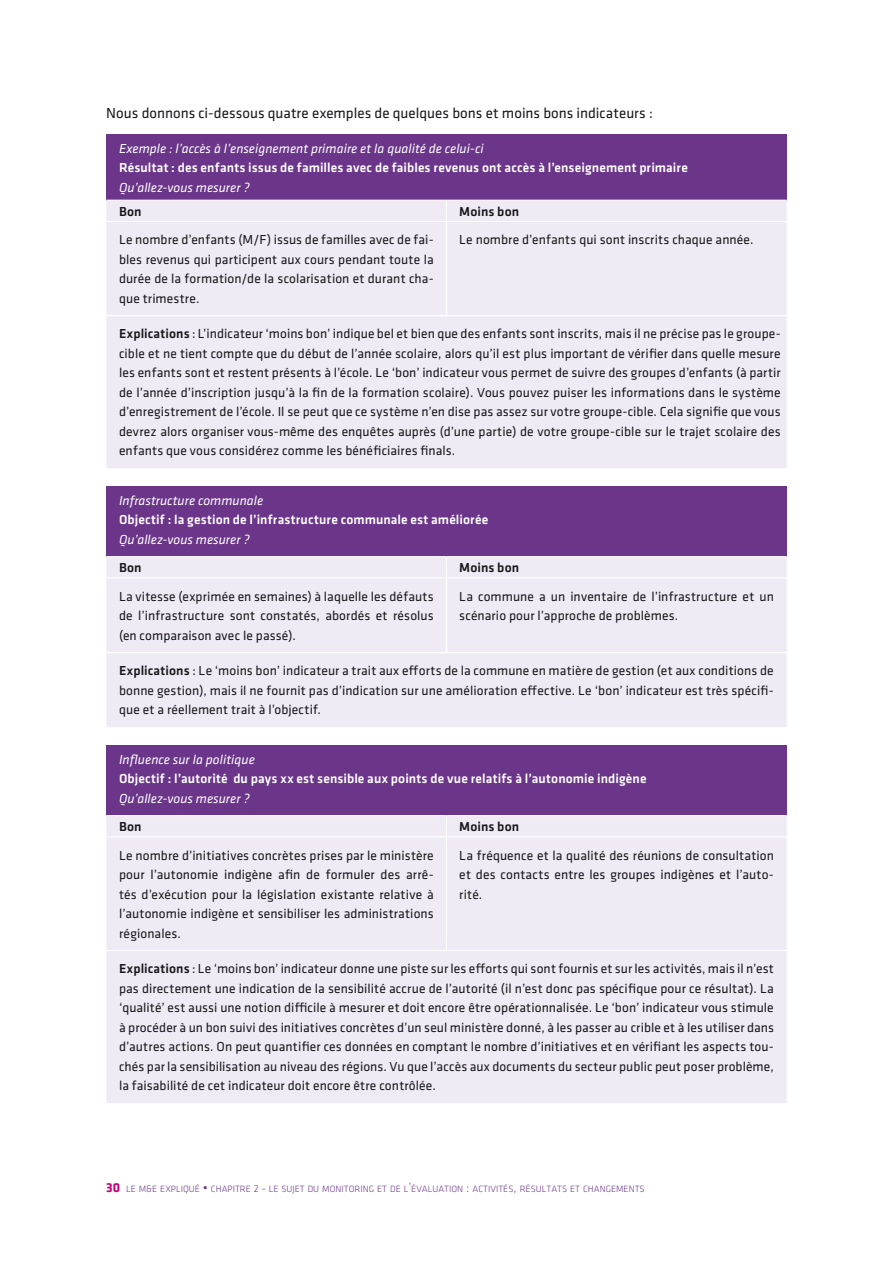
<style>
.page{position:relative;width:893px;height:1263px;background:#fff}
.page>*{position:absolute;margin:0;border:0;box-sizing:border-box;transform-origin:0 0}
.t1{font:15px "Klavika Basic";color:#1a171b}
.t2{font:13.5px/19.5px "Klavika Basic";letter-spacing:.005em;color:#1a171b;text-align:justify}
.t3{font:500 13.5px "Klavika Basic";letter-spacing:.01em;color:#fff}
.t4{font:italic 13.5px "Klavika Basic";color:#fff}
.t5{font:500 13.5px "Klavika Basic";color:#1a171b}
.t6{font:300 9.45px "Klavika Basic";color:#6b3689}
.s1{font-weight:500}
.s2{font-weight:700;font-size:13.5px;color:#c5007b}
.s3{font-size:9.75px}
.s4{font-size:13.5px}
.s5{font-size:10.5px}
</style>
<div class="page">
<div style="left:106px;top:134px;width:681px;height:66px;background:#6b3689"></div>
<div style="left:106px;top:201px;width:681px;height:267px;background:#efeaf4"></div>
<hr style="left:446px;top:222px;width:1px;height:93px;background:#fff">
<hr style="left:106px;top:315px;width:340px;height:1px;background:#fff">
<hr style="left:446px;top:315px;width:341px;height:1px;background:#fff">
<svg style="left:446px;top:201px;width:1px;height:20px"></svg>
<hr style="left:106px;top:221px;width:340px;height:1px;background:#fff">
<hr style="left:446px;top:221px;width:341px;height:1px;background:#fff">
<div style="left:106px;top:486px;width:681px;height:71px;background:#6b3689"></div>
<div style="left:106px;top:557px;width:681px;height:170px;background:#efeaf4"></div>
<hr style="left:446px;top:578px;width:1px;height:74px;background:#fff">
<hr style="left:106px;top:652px;width:340px;height:1px;background:#fff">
<hr style="left:446px;top:652px;width:341px;height:1px;background:#fff">
<hr style="left:106px;top:556px;width:340px;height:1px;background:#fff">
<hr style="left:446px;top:556px;width:341px;height:1px;background:#fff">
<svg style="left:446px;top:557px;width:1px;height:20px"></svg>
<hr style="left:106px;top:577px;width:340px;height:1px;background:#fff">
<hr style="left:446px;top:577px;width:341px;height:1px;background:#fff">
<div style="left:106px;top:745px;width:681px;height:71px;background:#6b3689"></div>
<div style="left:106px;top:816px;width:681px;height:287px;background:#efeaf4"></div>
<hr style="left:106px;top:815px;width:340px;height:1px;background:#fff">
<hr style="left:446px;top:815px;width:341px;height:1px;background:#fff">
<svg style="left:446px;top:816px;width:1px;height:20px"></svg>
<hr style="left:106px;top:836px;width:340px;height:1px;background:#fff">
<hr style="left:446px;top:836px;width:341px;height:1px;background:#fff">
<hr style="left:446px;top:837px;width:1px;height:113px;background:#fff">
<hr style="left:106px;top:950px;width:340px;height:1px;background:#fff">
<hr style="left:446px;top:950px;width:341px;height:1px;background:#fff">
<p class="t1" style="left:106px;top:103px;width:548px">Nous donnons ci-dessous quatre exemples de quelques bons et moins bons indicateurs :</p>
<p class="t4" style="left:119px;top:140px;width:366px">Exemple : l’accès à l’enseignement primaire et la qualité de celui-ci</p>
<p class="t3" style="left:119px;top:159px;width:570px">Résultat : des enfants issus de familles avec de faibles revenus ont accès à l’enseignement primaire</p>
<p class="t4" style="left:119px;top:179px;width:132px">Qu’allez-vous mesurer ?</p>
<p class="t5" style="left:119px;top:202px;width:24px">Bon</p>
<p class="t5" style="left:459px;top:202px;width:61px">Moins bon</p>
<p class="t2" style="left:119px;top:230px;width:316px">Le nombre d’enfants (M/F) issus de familles avec de fai&shy;bles revenus qui participent aux cours pendant toute la durée de la formation/de la scolarisation et durant cha&shy;que trimestre.</p>
<p class="t2" style="left:459px;top:230px;width:296px">Le nombre d’enfants qui sont inscrits chaque année.</p>
<p class="t2" style="left:119px;top:324px;width:663px"><span class="s1">Explications</span> : L’indicateur ‘moins bon’ indique bel et bien que des enfants sont inscrits, mais il ne précise pas le groupe&shy;cible et ne tient compte que du début de l’année scolaire, alors qu’il est plus important de vérifier dans quelle mesure les enfants sont et restent présents à l’école. Le ‘bon’ indicateur vous permet de suivre des groupes d’enfants (à partir de l’année d’inscription jusqu’à la fin de la formation scolaire). Vous pouvez puiser les informations dans le système d’enregistrement de l’école. Il se peut que ce système n’en dise pas assez sur votre groupe-cible. Cela signifie que vous devrez alors organiser vous-même des enquêtes auprès (d’une partie) de votre groupe-cible sur le trajet scolaire des enfants que vous considérez comme les bénéficiaires finals.</p>
<p class="t4" style="left:119px;top:492px;width:146px">Infrastructure communale</p>
<p class="t3" style="left:119px;top:511px;width:371px">Objectif : la gestion de l’infrastructure communale est améliorée</p>
<p class="t4" style="left:119px;top:531px;width:132px">Qu’allez-vous mesurer ?</p>
<p class="t5" style="left:119px;top:559px;width:24px">Bon</p>
<p class="t5" style="left:459px;top:559px;width:61px">Moins bon</p>
<p class="t2" style="left:119px;top:586px;width:316px">La vitesse (exprimée en semaines) à laquelle les défauts de l’infrastructure sont constatés, abordés et résolus (en comparaison avec le passé).</p>
<p class="t2" style="left:459px;top:586px;width:316px">La commune a un inventaire de l’infrastructure et un scénario pour l’approche de problèmes.</p>
<p class="t2" style="left:119px;top:661px;width:656px"><span class="s1">Explications</span> : Le ‘moins bon’ indicateur a trait aux efforts de la commune en matière de gestion (et aux conditions de bonne gestion), mais il ne fournit pas d’indication sur une amélioration effective. Le ‘bon’ indicateur est très spécifi&shy;que et a réellement trait à l’objectif.</p>
<p class="t4" style="left:119px;top:751px;width:137px">Influence sur la politique</p>
<p class="t3" style="left:119px;top:770px;width:529px">Objectif : l’autorité du pays xx est sensible aux points de vue relatifs à l’autonomie indigène</p>
<p class="t4" style="left:119px;top:790px;width:132px">Qu’allez-vous mesurer ?</p>
<p class="t5" style="left:119px;top:818px;width:24px">Bon</p>
<p class="t5" style="left:459px;top:818px;width:61px">Moins bon</p>
<p class="t2" style="left:119px;top:845px;width:316px">Le nombre d’initiatives concrètes prises par le ministère pour l’autonomie indigène afin de formuler des arrê&shy;tés d’exécution pour la législation existante relative à l’autonomie indigène et sensibiliser les administrations régionales.</p>
<p class="t2" style="left:459px;top:845px;width:316px">La fréquence et la qualité des réunions de consultation et des contacts entre les groupes indigènes et l’auto&shy;rité.</p>
<p class="t2" style="left:119px;top:959px;width:656px"><span class="s1">Explications</span> : Le ‘moins bon’ indicateur donne une piste sur les efforts qui sont fournis et sur les activités, mais il n’est pas directement une indication de la sensibilité accrue de l’autorité (il n’est donc pas spécifique pour ce résultat). La ‘qualité’ est aussi une notion difficile à mesurer et doit encore être opérationnalisée. Le ‘bon’ indicateur vous stimule à procéder à un bon suivi des initiatives concrètes d’un seul ministère donné, à les passer au crible et à les utiliser dans d’autres actions. On peut quantifier ces données en comptant le nombre d’initiatives et en vérifiant les aspects tou&shy;chés par la sensibilisation au niveau des régions. Vu que l’accès aux documents du secteur public peut poser problème, la faisabilité de cet indicateur doit encore être contrôlée.</p>
<p class="t6" style="left:106px;top:1183px;width:540px"><span class="s2">30</span> LE M<span class="s3">&amp;</span>E EXPLIQUÉ <span class="s4">•</span> CHAPITRE <span class="s5">2 –</span> LE SUJET DU MONITORING ET DE L<span class="s4">’</span>ÉVALUATION <span class="s4">:</span> ACTIVITÉS<span class="s4">,</span> RÉSULTATS ET CHANGEMENTS</p>
</div>
